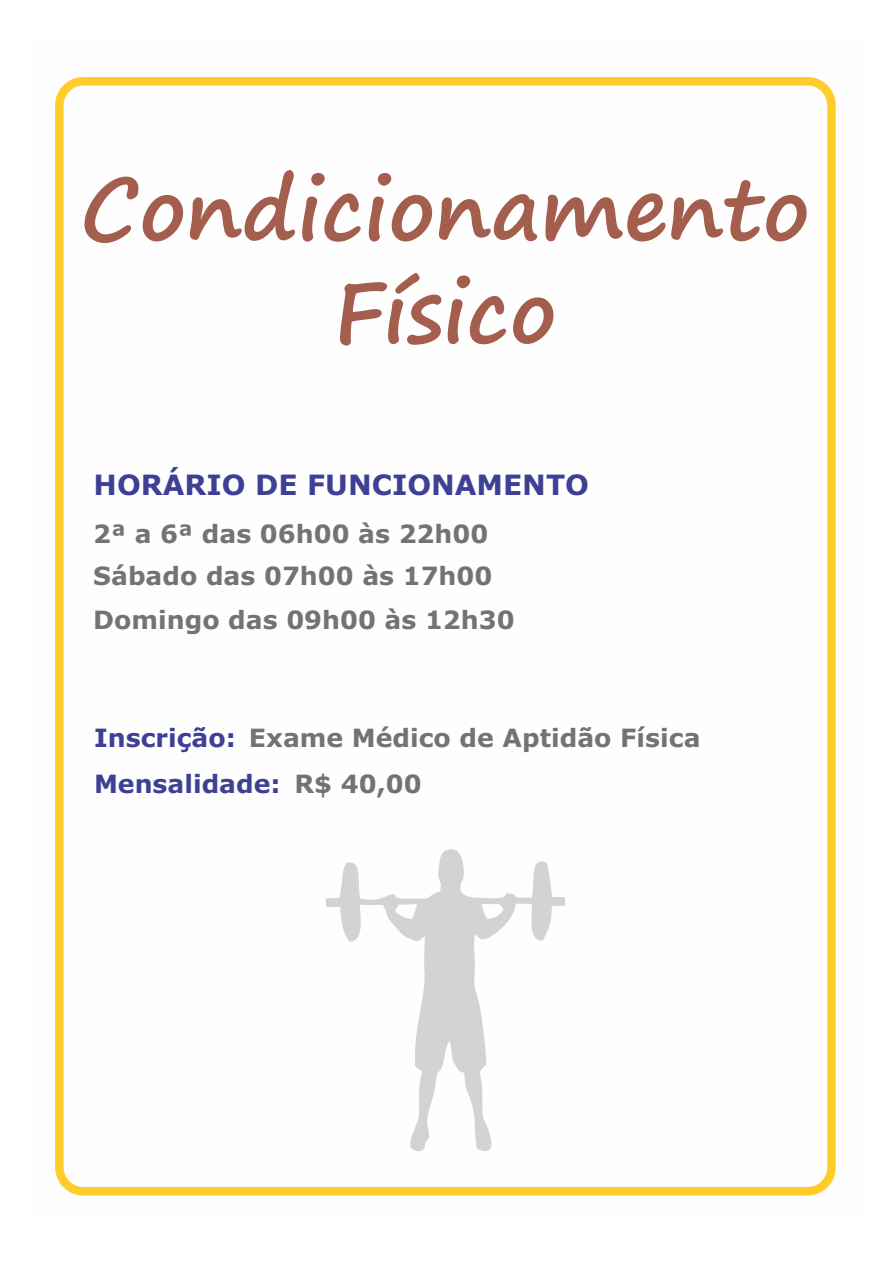
<style>
.page{position:relative;width:893px;height:1263px;background:#fff}
.page>*{position:absolute;margin:0;border:0;box-sizing:border-box;transform-origin:0 0}
.t1{font:700 84px/102.4px "Segoe Print";color:#a45e4d;text-align:center}
.t2{font:700 28.05px "Verdana";color:#3e4095}
.t3{font:700 25.2px/42.8px "Verdana";color:#727376}
.t4{font:700 25.2px/45.6px "Verdana";color:#3e4095}
</style>
<div class="page">
<div style="left:55px;top:77px;width:781px;height:1118px;border:9px solid #ffcc29;border-radius:24px"></div>
<svg style="left:326px;top:849px;width:239px;height:303px"></svg>
<h1 class="t1" style="left:80px;top:166px;width:731px">Condicionamento<br>Físico</h1>
<p class="t2" style="left:94px;top:473px;width:497px">HORÁRIO DE FUNCIONAMENTO</p>
<p class="t3" style="left:93px;top:515px;width:423px">2ª a 6ª das 06h00 às 22h00<br>Sábado das 07h00 às 17h00<br>Domingo das 09h00 às 12h30</p>
<p class="t3" style="left:295px;top:717px;width:407px;line-height:45.6px;text-indent:-46px">Exame Médico de Aptidão Física<br>R$ 40,00</p>
<p class="t4" style="left:94px;top:717px;width:188px">Inscrição:<br>Mensalidade:</p>
</div>
